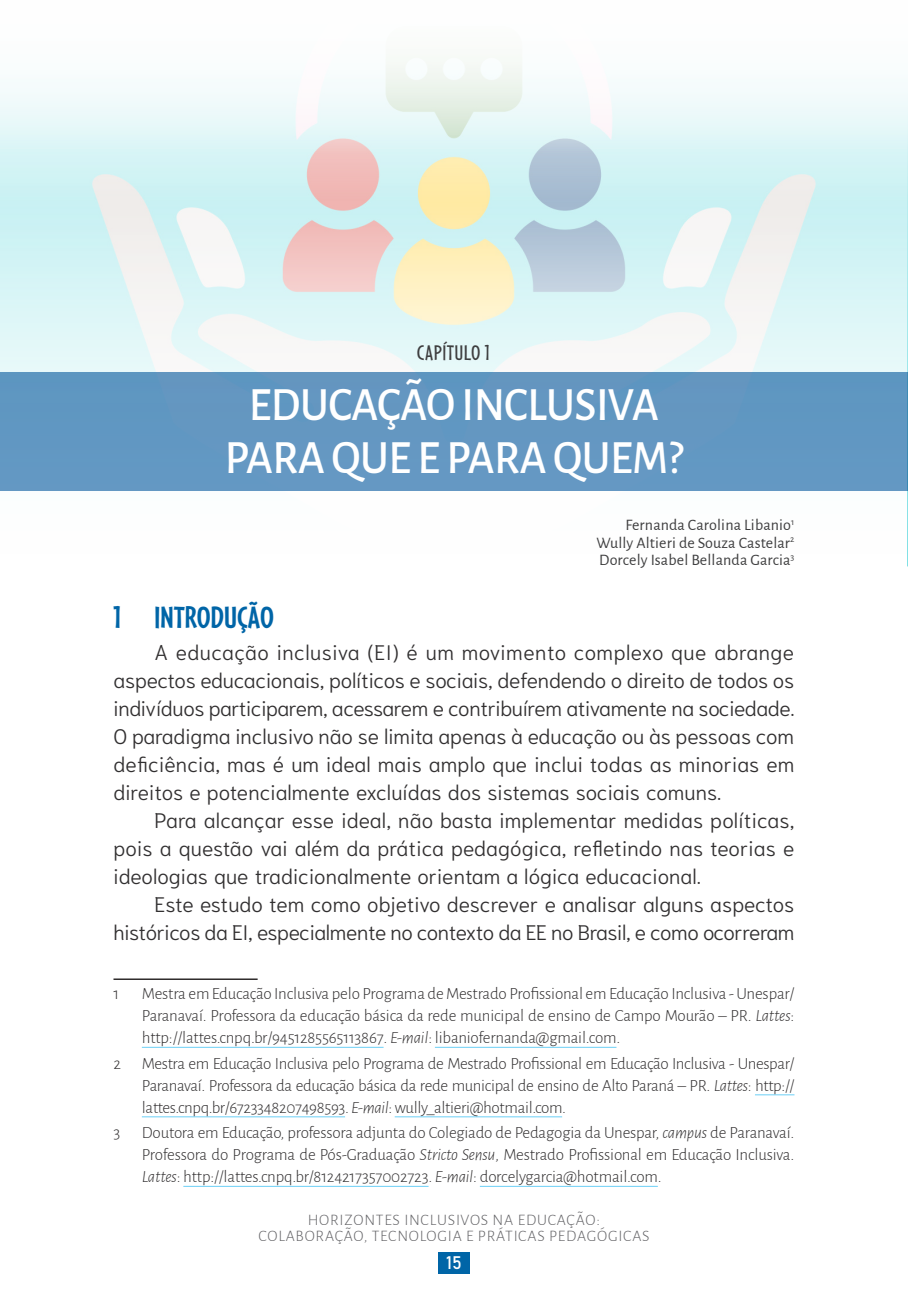
<style>
.page{position:relative;width:908px;height:1304px;background:#fff}
.page>*{position:absolute;margin:0;border:0;box-sizing:border-box;transform-origin:0 0}
.t1{font:500 48px/52.8px "Alegreya Sans";letter-spacing:-.01em;color:#fff;text-align:center;scale:.95 1}
.t2{font:700 32px "Cafeteria";color:#0065a7;scale:.95 1}
.t3{font:22px "Cafeteria";letter-spacing:.02em;color:#3e3e3f}
.t4{font:300 21px/28px "Niramit";color:#312f30;text-align:justify}
.t5{font:18px "Bahnschrift";color:#fff}
.t6{font:300 17px/22px "Alegreya Sans";letter-spacing:-.01em;color:#312f30;text-align:justify}
.t7{font:16px/17.6px "Alegreya Sans";letter-spacing:.01em;color:#3e3e3f;text-align:justify}
.t8{font:300 16px/16px "Alegreya Sans";letter-spacing:.05em;color:#636366;text-align:center}
.s1{font-style:italic}
</style>
<div class="page">
<div style="left:438px;top:1252px;width:31px;height:22px;background:#0065a7"></div>
<svg style="left:0;top:260px;width:906px;height:231px"></svg>
<svg style="left:0;top:202px;width:907px;height:58px;background:#d6eae9"></svg>
<svg style="left:0;top:63px;width:907px;height:139px"></svg>
<div style="left:1px;top:372px;width:906px;height:118px;background:#6497c2"></div>
<hr style="left:113px;top:978px;width:144px;height:2px;background:#231f20">
<hr style="left:142px;top:1047px;width:241px;height:1px;background:#6bcff6">
<hr style="left:434px;top:1047px;width:182px;height:1px;background:#6bcff6">
<hr style="left:754px;top:1094px;width:40px;height:1px;background:#6bcff6">
<hr style="left:142px;top:1116px;width:203px;height:1px;background:#6bcff6">
<hr style="left:394px;top:1116px;width:168px;height:1px;background:#6bcff6">
<hr style="left:183px;top:1186px;width:245px;height:1px;background:#6bcff6">
<hr style="left:479px;top:1186px;width:178px;height:1px;background:#6bcff6">
<p class="t3" style="left:417px;top:339px;width:74px">CAPÍTULO 1</p>
<h1 class="t1" style="left:224px;top:375px;width:484px">EDUCAÇÃO INCLUSIVA<br>PARA QUE E PARA QUEM?</h1>
<p class="t7" style="left:596px;top:515px;width:199px;text-indent:29px">Fernanda Carolina Libanio<sup>1<br></sup>Wully Altieri de Souza Castelar<sup>2<br></sup>Dorcely Isabel Bellanda Garcia<sup>3</sup></p>
<h2 class="t2" style="left:113px;top:597px;width:171px">1 INTRODUÇÃO</h2>
<p class="t4" style="left:113px;top:639px;width:682px;text-indent:41px">A educação inclusiva (EI) é um movimento complexo que abrange aspectos educacionais, políticos e sociais, defendendo o direito de todos os indivíduos participarem, acessarem e contribuírem ativamente na sociedade.<br>O paradigma inclusivo não se limita apenas à educação ou às pessoas com deficiência, mas é um ideal mais amplo que inclui todas as minorias em direitos e potencialmente excluídas dos sistemas sociais comuns.</p>
<p class="t4" style="left:113px;top:806px;width:682px;text-indent:41px">Para alcançar esse ideal, não basta implementar medidas políticas, pois a questão vai além da prática pedagógica, refletindo nas teorias e ideologias que tradicionalmente orientam a lógica educacional.</p>
<p class="t4" style="left:113px;top:890px;width:682px;text-align:right">Este estudo tem como objetivo descrever e analisar alguns aspectos históricos da EI, especialmente no contexto da EE no Brasil, e como ocorreram</p>
<p class="t6" style="left:113px;top:982px;width:7px">1</p>
<p class="t6" style="left:142px;top:982px;width:653px">Mestra emEducação Inclusiva pelo Programa deMestrado Profissional emEducação Inclusiva -Unespar/ Paranavaí. Professora da educação básica da rede municipal de ensino de Campo Mourão – PR. <span class="s1">Lattes</span>: http://lattes.cnpq.br/9451285565113867. <span class="s1">E-mail</span>: libaniofernanda@gmail.com.</p>
<p class="t6" style="left:142px;top:1051px;width:653px;text-indent:-28px">2 Mestra em Educação Inclusiva pelo Programa de Mestrado Profissional em Educação Inclusiva - Unespar/ Paranavaí. Professora da educação básica da rede municipal de ensino de Alto Paraná – PR. <span class="s1">Lattes</span>: http:// lattes.cnpq.br/6723348207498593. <span class="s1">E-mail</span>: wully_altieri@hotmail.com.</p>
<p class="t6" style="left:113px;top:1121px;width:8px">3</p>
<p class="t6" style="left:142px;top:1121px;width:653px">Doutora em Educação, professora adjunta do Colegiado de Pedagogia da Unespar, <span class="s1">campus</span> de Paranavaí.<br>Professora do Programa de Pós-Graduação <span class="s1">Stricto Sensu</span>, Mestrado Profissional em Educação Inclusiva.<br><span class="s1">Lattes</span>: http://lattes.cnpq.br/8124217357002723. <span class="s1">E-mail</span>: dorcelygarcia@hotmail.com.</p>
<p class="t8" style="left:258px;top:1211px;width:392px">HORIZONTES INCLUSIVOS NA EDUCAÇÃO:<br>COLABORAÇÃO, TECNOLOGIA E PRÁTICAS PEDAGÓGICAS</p>
<p class="t5" style="left:446px;top:1249px;width:17px">15</p>
</div>
